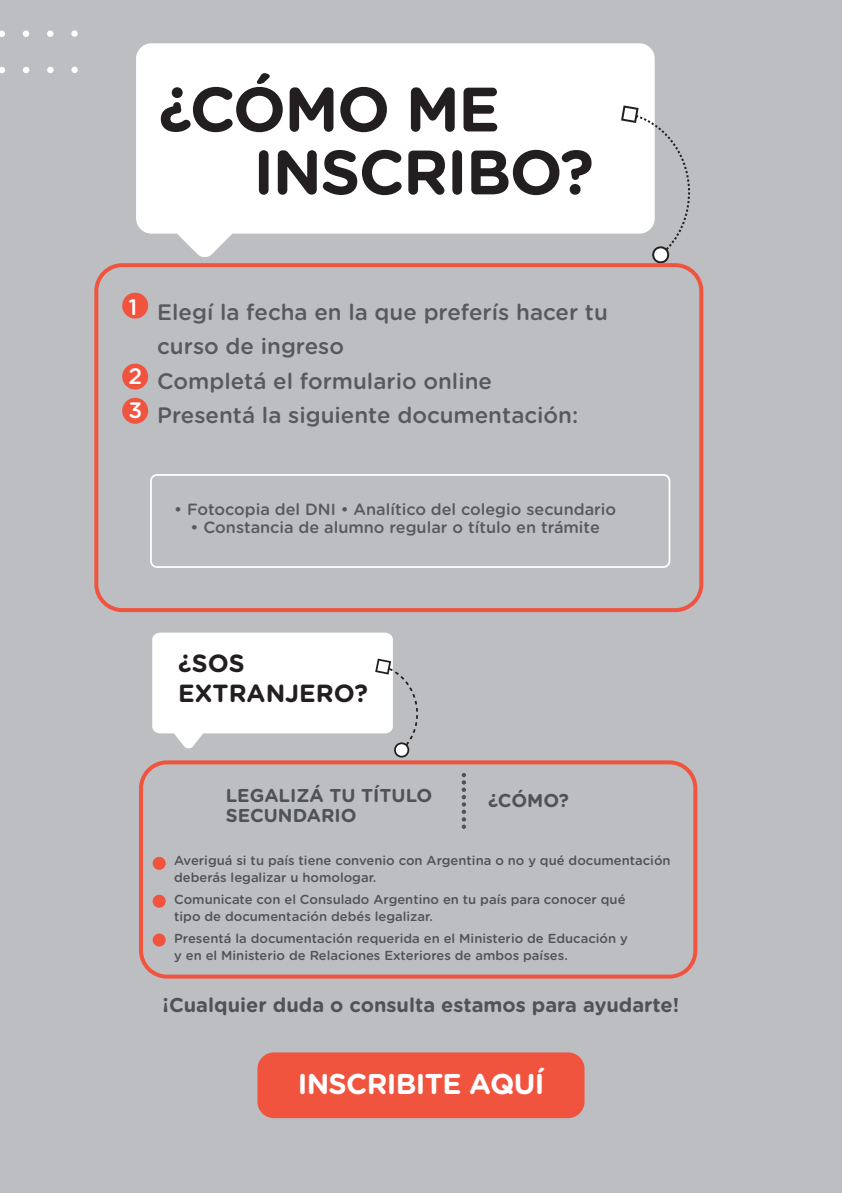
<style>
.page{position:relative;width:842px;height:1193px;background:#fff}
.page>*{position:absolute;margin:0;border:0;box-sizing:border-box;transform-origin:0 0}
.t1{font:700 62.6px/63px "Gotham Rounded";letter-spacing:-.025em;color:#231f20}
.t2{font:700 28.6px "Gotham Rounded";letter-spacing:-.025em;color:#fff}
.t3{font:700 24.8px/29.8px "Gotham Rounded";color:#231f20}
.t4{font:500 22.4px/34.4px "Gotham Rounded";color:#58595b}
.t5{font:500 22.4px/34.4px "Gotham Rounded";color:#fff}
.t6{font:700 20px "Gotham Rounded";color:#505354}
.t7{font:700 18.6px "Gotham Rounded";color:#505354}
.t8{font:500 16.2px "Gotham Rounded";color:#58595b}
.t9{font:500 13px/16.8px "Gotham Rounded";color:#505354}
</style>
<div class="page">
<div style="left:0;top:1px;width:841px;height:1192px;background:#bdbec1"></div>
<div style="left:71px;top:67px;width:7px;height:6px;background:#fff;border-radius:50%"></div>
<div style="left:47px;top:67px;width:7px;height:6px;background:#fff;border-radius:50%"></div>
<svg style="left:23px;top:67px;width:6px;height:6px"></svg>
<svg style="left:0;top:67px;width:5px;height:6px"></svg>
<div style="left:71px;top:30px;width:7px;height:7px;background:#fff;border-radius:50%"></div>
<div style="left:47px;top:30px;width:6px;height:7px;background:#fff;border-radius:50%"></div>
<svg style="left:23px;top:31px;width:6px;height:6px"></svg>
<svg style="left:0;top:31px;width:5px;height:6px"></svg>
<svg style="left:152px;top:632px;width:265px;height:126px"></svg>
<div style="left:152px;top:857px;width:14px;height:13px;background:#f0543f;border-radius:50%"></div>
<div style="left:152px;top:894px;width:14px;height:13px;background:#f0543f;border-radius:50%"></div>
<div style="left:152px;top:933px;width:14px;height:13px;background:#f0543f;border-radius:50%"></div>
<svg style="left:461px;top:773px;width:5px;height:56px"></svg>
<div style="left:122px;top:293px;width:26px;height:25px;background:#f0543f;border-radius:50%"></div>
<div style="left:122px;top:398px;width:26px;height:26px;background:#f0543f;border-radius:50%"></div>
<div style="left:122px;top:363px;width:26px;height:26px;background:#f0543f;border-radius:50%"></div>
<div style="left:150px;top:474px;width:520px;height:94px;border:2px solid #fff;border-radius:6px"></div>
<svg style="left:136px;top:43px;width:518px;height:214px;background:#f8f8f8"></svg>
<svg style="left:620px;top:105px;width:70px;height:158px"></svg>
<div style="left:94px;top:263px;width:609px;height:349px;border:4px solid #f0543f;border-radius:26px"></div>
<div style="left:139px;top:760px;width:558px;height:218px;border:4px solid #f0543f;border-radius:26px"></div>
<div style="left:257px;top:1052px;width:327px;height:66px;background:#f0543f;border-radius:16px"></div>
<h1 class="t1" style="left:253px;top:75px;width:342px;text-indent:-95px">¿CÓMO ME<br>INSCRIBO?</h1>
<h3 class="t5" style="left:128px;top:289px;width:10px">1</h3>
<h3 class="t5" style="left:128px;top:357px;width:15px">2<br>3</h3>
<h3 class="t4" style="left:157px;top:293px;width:452px">Elegí la fecha en la que preferís hacer tu curso de ingreso<br>Completá el formulario online<br>Presentá la siguiente documentación:</h3>
<p class="t8" style="left:174px;top:497px;width:443px">• Fotocopia del DNI • Analítico del colegio secundario</p>
<p class="t8" style="left:190px;top:516px;width:410px">• Constancia de alumno regular o título en trámite</p>
<h3 class="t3" style="left:178px;top:648px;width:191px">¿SOS<br>EXTRANJERO?</h3>
<h3 class="t7" style="left:225px;top:781px;width:208px">LEGALIZÁ TU TÍTULO</h3>
<h3 class="t7" style="left:488px;top:786px;width:82px">¿CÓMO?</h3>
<h3 class="t7" style="left:225px;top:802px;width:132px">SECUNDARIO</h3>
<p class="t9" style="left:174px;top:851px;width:497px">Averiguá si tu país tiene convenio con Argentina o no y qué documentación deberás legalizar u homologar.</p>
<p class="t9" style="left:174px;top:890px;width:452px">Comunicate con el Consulado Argentino en tu país para conocer qué tipo de documentación debés legalizar.</p>
<p class="t9" style="left:174px;top:929px;width:455px">Presentá la documentación requerida en el Ministerio de Educación y y en el Ministerio de Relaciones Exteriores de ambos países.</p>
<h3 class="t6" style="left:162px;top:990px;width:518px">¡Cualquier duda o consulta estamos para ayudarte!</h3>
<h2 class="t2" style="left:297px;top:1063px;width:248px">INSCRIBITE AQUÍ</h2>
</div>
